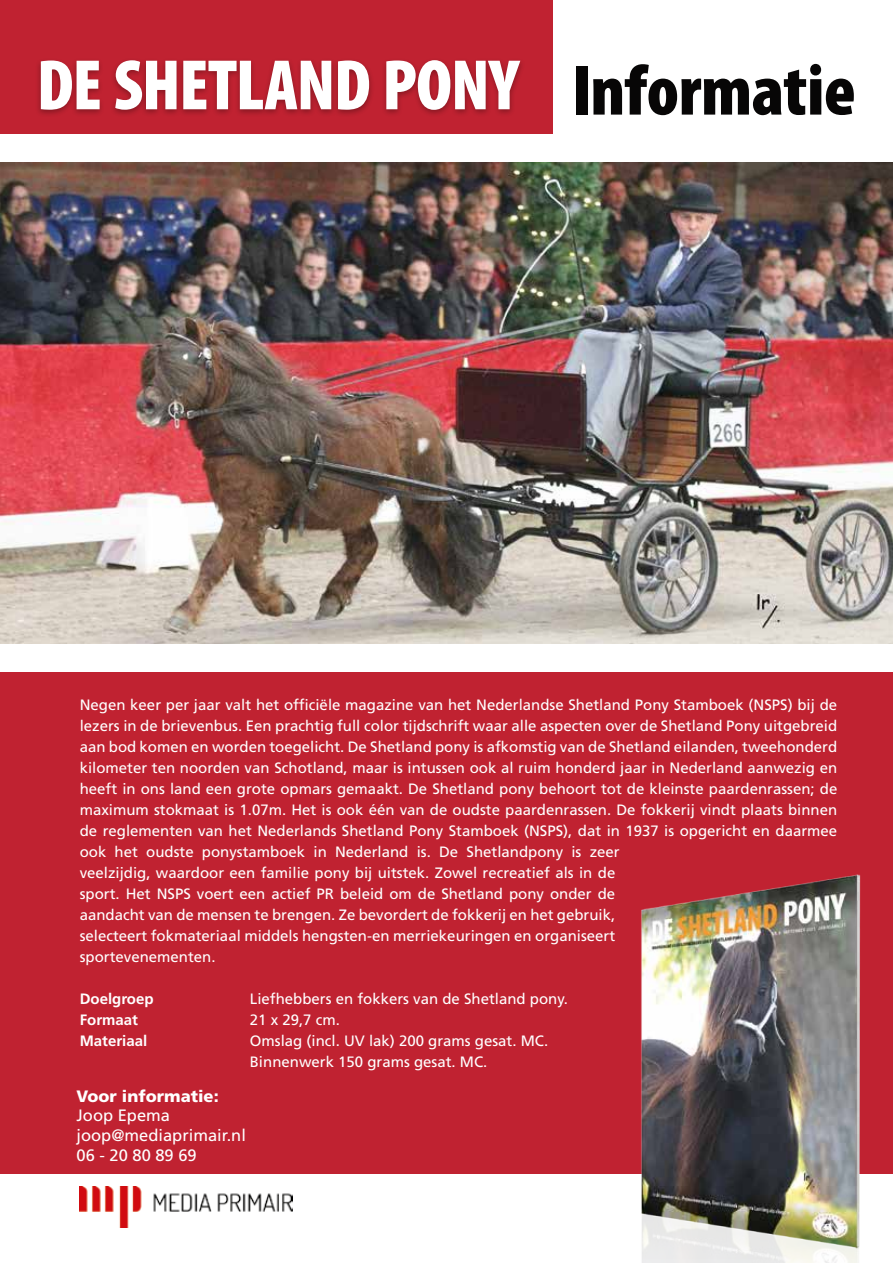
<style>
.page{position:relative;width:893px;height:1263px;background:#fff}
.page>*{position:absolute;margin:0;border:0;box-sizing:border-box;transform-origin:0 0}
.t1{font:900 condensed 72px "Myriad Pro";letter-spacing:-.01em;color:#fff}
.t2{font:16.5px/19.8px "Frutiger LT Std";color:#fff}
.t3{font:900 16.5px "Frutiger LT Std";color:#fff}
.t4{font:15px/21px "Frutiger LT Std";color:#fff}
.t5{font:700 15px "Frutiger LT Std";color:#fff}
.s1{color:#070606}
</style>
<div class="page">
<img style="left:0;top:163px;width:893px;height:480px">
<div style="left:0;top:0;width:552px;height:134px;background:#c02231"></div>
<div style="left:0;top:672px;width:893px;height:502px;background:#c02231"></div>
<img style="left:641px;top:874px;width:220px;height:389px">
<img style="left:80px;top:1187px;width:213px;height:41px">
<div style="left:35px;top:57px;width:490px;height:61px;background:#000;opacity:.3"></div>
<h1 class="t1" style="left:37px;top:45px;width:821px">DE SHETLAND PONY <span class="s1">Informatie</span></h1>
<p class="t4" style="left:80px;top:694px;width:759px">Negen keer per jaar valt het officiële magazine van het Nederlandse Shetland Pony Stamboek (NSPS) bij de lezers in de brievenbus. Een prachtig full color tijdschrift waar alle aspecten over de Shetland Pony uitgebreid aan bod komen en worden toegelicht. De Shetland pony is afkomstig van de Shetland eilanden, tweehonderd kilometer ten noorden van Schotland, maar is intussen ook al ruim honderd jaar in Nederland aanwezig en heeft in ons land een grote opmars gemaakt. De Shetland pony behoort tot de kleinste paardenrassen; de maximum stokmaat is 1.07m. Het is ook één van de oudste paardenrassen. De fokkerij vindt plaats binnen de reglementen van het Nederlands Shetland Pony Stamboek (NSPS), dat in 1937 is opgericht en daarmee ook het oudste ponystamboek in Nederland is. De Shetlandpony is zeer<br>veelzijdig, waardoor een familie pony bij uitstek. Zowel recreatief als in de<br>sport. Het NSPS voert een actief PR beleid om de Shetland pony onder de<br>aandacht van de mensen te brengen. Ze bevordert de fokkerij en het gebruik,<br>selecteert fokmateriaal middels hengsten-en merriekeuringen en organiseert<br>sportevenementen.</p>
<p class="t5" style="left:80px;top:990px;width:75px">Doelgroep</p>
<p class="t4" style="left:250px;top:988px;width:320px">Liefhebbers en fokkers van de Shetland pony.</p>
<p class="t5" style="left:80px;top:1011px;width:60px">Formaat</p>
<p class="t4" style="left:250px;top:1009px;width:92px">21 x 29,7 cm.</p>
<p class="t5" style="left:80px;top:1032px;width:69px">Materiaal</p>
<p class="t4" style="left:250px;top:1030px;width:300px">Omslag (incl. UV lak) 200 grams gesat. MC.<br>Binnenwerk 150 grams gesat. MC.</p>
<p class="t3" style="left:77px;top:1086px;width:144px">Voor informatie:</p>
<p class="t2" style="left:77px;top:1106px;width:171px">Joop Epema joop@mediaprimair.nl<br>06 - 20 80 89 69</p>
</div>
